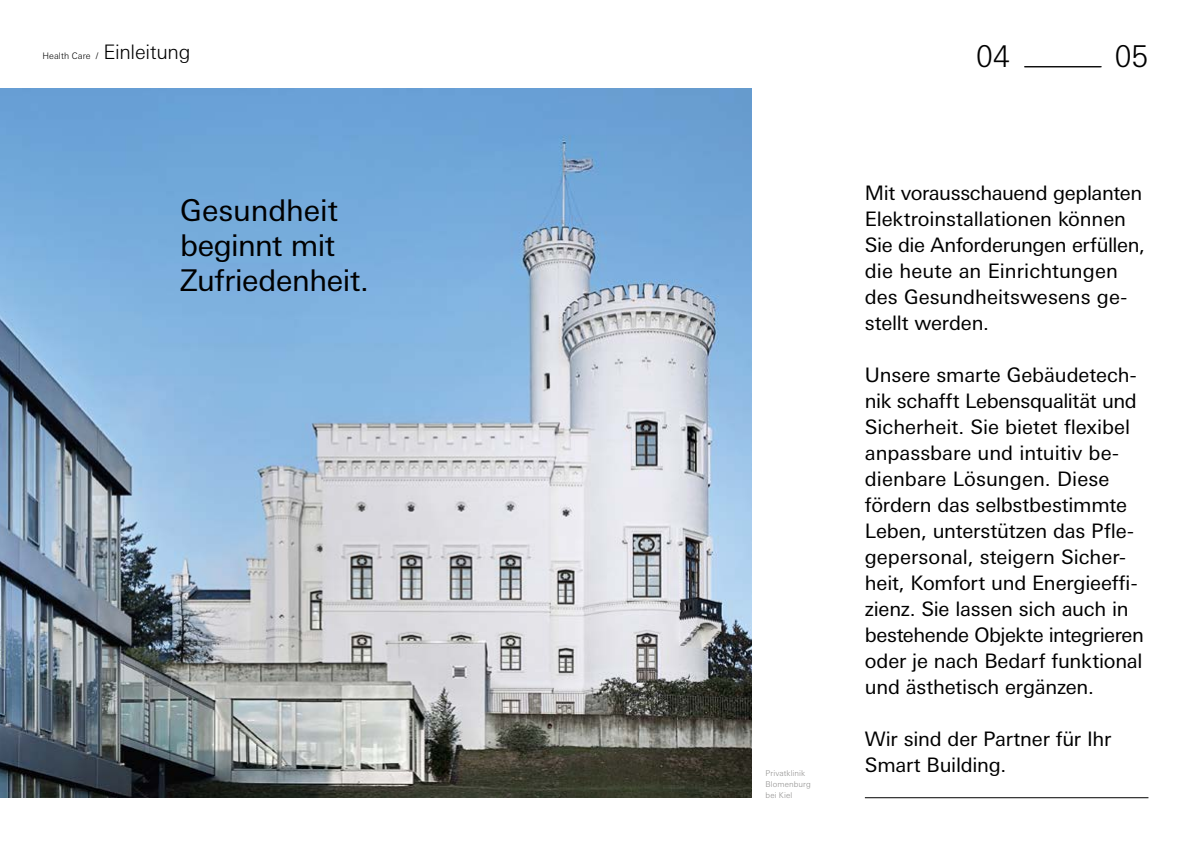
<style>
.page{position:relative;width:1191px;height:842px;background:#fff}
.page>*{position:absolute;margin:0;border:0;box-sizing:border-box;transform-origin:0 0}
.t1{font:30px/35px "Univers Next W1 G";letter-spacing:-.01em;color:#000}
.t2{font:300 30px "Univers Next W1 G";color:#000}
.t3{font:20px/26px "Univers Next W1 G";letter-spacing:-.01em;color:#000}
.t4{font:300 20px "Univers Next W1 G";letter-spacing:-.015em;color:#000}
.t5{font:300 9px "Univers Next W1 G";letter-spacing:.005em;color:#000}
.t6{font:300 8px/11px "Univers Next W1 G";letter-spacing:.01em;color:#8f8e8d}
</style>
<div class="page">
<img style="left:0;top:88px;width:751px;height:710px">
<hr style="left:865px;top:797px;width:283px;height:1px;background:#000">
<hr style="left:1024px;top:67px;width:77px;height:1px;background:#000">
<p class="t5" style="left:43px;top:51px;width:57px">Health Care /</p>
<p class="t4" style="left:103px;top:41px;width:89px">Einleitung</p>
<h1 class="t2" style="left:976px;top:39px;width:35px">04</h1>
<h1 class="t2" style="left:1115px;top:39px;width:35px">05</h1>
<h1 class="t1" style="left:180px;top:192px;width:190px">Gesundheit beginnt mit<br>Zufriedenheit.</h1>
<p class="t6" style="left:765px;top:767px;width:47px">Privatklinik<br>Blomenburg bei Kiel</p>
<p class="t3" style="left:865px;top:179px;width:281px">Mit vorausschauend geplanten<br>Elektroinstallationen können<br>Sie die Anforderungen erfüllen, die heute an Einrichtungen des Gesundheitswesens ge&shy;stellt werden.</p>
<p class="t3" style="left:865px;top:361px;width:280px">Unsere smarte Gebäudetech&shy;nik schafft Lebensqualität und<br>Sicherheit. Sie bietet flexibel anpassbare und intuitiv be&shy;dienbare Lösungen. Diese fördern das selbstbestimmte<br>Leben, unterstützen das Pfle&shy;gepersonal, steigern Sicher&shy;heit, Komfort und Energieeffi&shy;zienz. Sie lassen sich auch in bestehende Objekte integrieren oder je nach Bedarf funktional und ästhetisch ergänzen.</p>
<p class="t3" style="left:865px;top:725px;width:248px">Wir sind der Partner für Ihr<br>Smart Building.</p>
</div>
